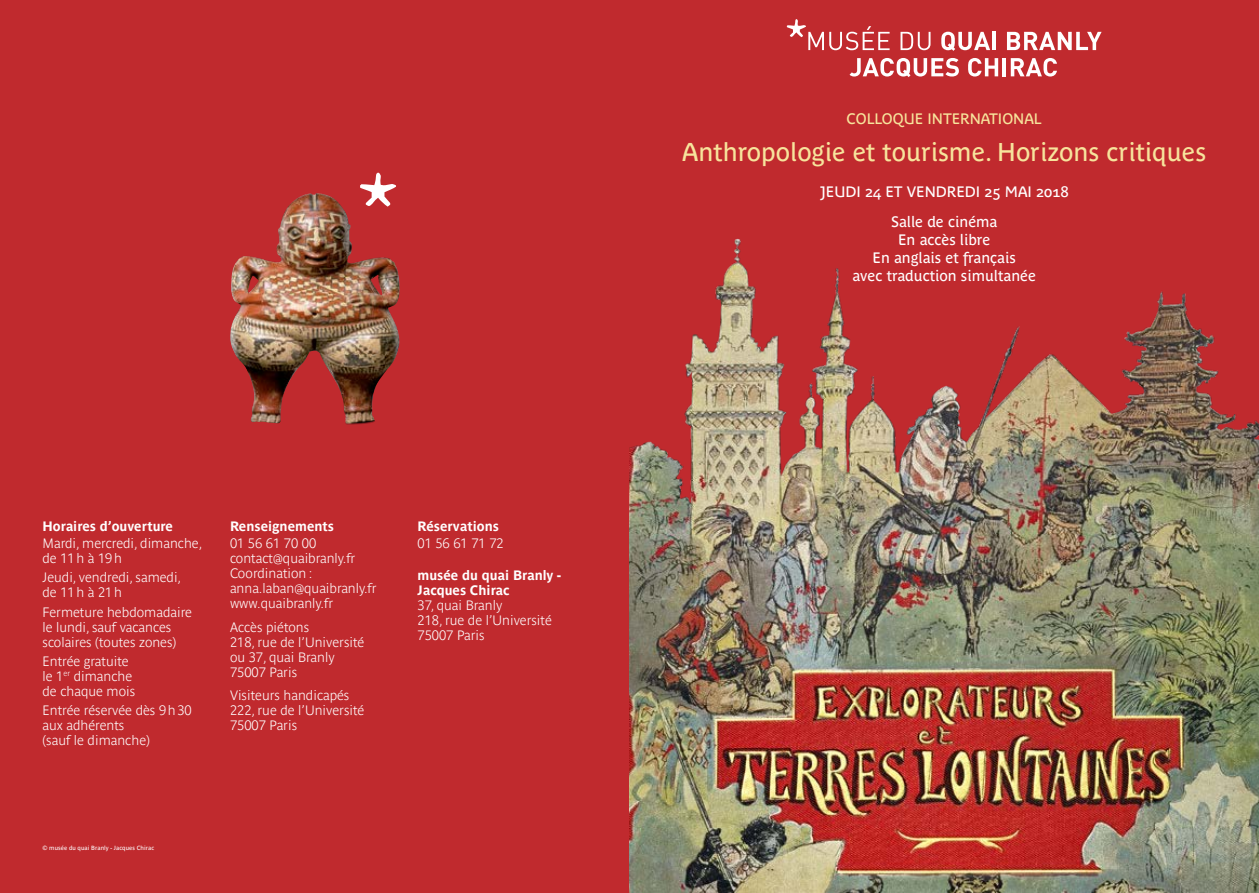
<style>
.page{position:relative;width:1259px;height:893px;background:#c02a2e}
.page>*{position:absolute;margin:0;border:0;box-sizing:border-box;transform-origin:0 0}
.t1{font:25.5px "Parisine Plus";color:#f7e49c}
.t2{font:15px/18px "Parisine Plus";color:#fff;text-align:center}
.t3{font:15px "Parisine Plus";color:#f7e49c}
.t4{font:700 13.5px/15px "Parisine Clair";color:#fff}
.t5{font:700 13.5px/15px "Parisine";color:#fff}
.t6{font:6px "Parisine";letter-spacing:.01em;color:#fff}
</style>
<div class="page">
<img style="left:230px;top:193px;width:170px;height:232px">
<img style="left:629px;top:26px;width:630px;height:867px">
<svg style="left:360px;top:173px;width:36px;height:34px"></svg>
<svg style="left:849px;top:58px;width:110px;height:19px"></svg>
<svg style="left:968px;top:58px;width:30px;height:19px"></svg>
<hr style="left:1002px;top:58px;width:4px;height:18px;background:#fff">
<svg style="left:1010px;top:58px;width:47px;height:19px"></svg>
<svg style="left:787px;top:19px;width:102px;height:31px"></svg>
<svg style="left:900px;top:32px;width:30px;height:18px"></svg>
<svg style="left:941px;top:32px;width:49px;height:19px"></svg>
<hr style="left:992px;top:32px;width:4px;height:18px;background:#fff">
<svg style="left:1007px;top:32px;width:94px;height:18px"></svg>
<p class="t5" style="left:43px;top:519px;width:132px">Horaires d’ouverture</p>
<p class="t4" style="left:43px;top:536px;width:161px">Mardi, mercredi, dimanche, de 11h à 19h</p>
<p class="t4" style="left:43px;top:570px;width:140px">Jeudi, vendredi, samedi, de 11h à 21h</p>
<p class="t4" style="left:43px;top:604px;width:151px">Fermeture hebdomadaire le lundi, sauf vacances scolaires (toutes zones)</p>
<p class="t4" style="left:43px;top:654px;width:94px">Entrée gratuite le 1<sup>er</sup> dimanche de chaque mois</p>
<p class="t4" style="left:43px;top:703px;width:151px">Entrée réservée dès 9h30 aux adhérents<br>(sauf le dimanche)</p>
<p class="t5" style="left:230px;top:519px;width:106px">Renseignements</p>
<p class="t4" style="left:230px;top:536px;width:148px">01 56 61 70 00 contact@quaibranly.fr<br>Coordination : anna.laban@quaibranly.fr www.quaibranly.fr</p>
<p class="t4" style="left:230px;top:619px;width:136px">Accès piétons<br>218, rue de l’Université ou 37, quai Branly<br>75007 Paris</p>
<p class="t4" style="left:230px;top:688px;width:136px">Visiteurs handicapés<br>222, rue de l’Université<br>75007 Paris</p>
<p class="t6" style="left:43px;top:845px;width:113px">© musée du quai Branly - Jacques Chirac</p>
<p class="t5" style="left:417px;top:519px;width:83px">Réservations</p>
<p class="t4" style="left:417px;top:536px;width:88px">01 56 61 71 72</p>
<p class="t5" style="left:417px;top:568px;width:145px">musée du quai Branly -<br>Jacques Chirac</p>
<p class="t4" style="left:417px;top:598px;width:136px">37, quai Branly<br>218, rue de l’Université<br>75007 Paris</p>
<p class="t3" style="left:846px;top:110px;width:197px">COLLOQUE INTERNATIONAL</p>
<h1 class="t1" style="left:682px;top:138px;width:525px">Anthropologie et tourisme. Horizons critiques</h1>
<p class="t2" style="left:820px;top:176px;width:250px;line-height:30.8px">JEUDI 24 ET VENDREDI 25 MAI 2018<br>Salle de cinéma</p>
<p class="t2" style="left:852px;top:231px;width:185px">En accès libre<br>En anglais et français<br>avec traduction simultanée</p>
</div>
